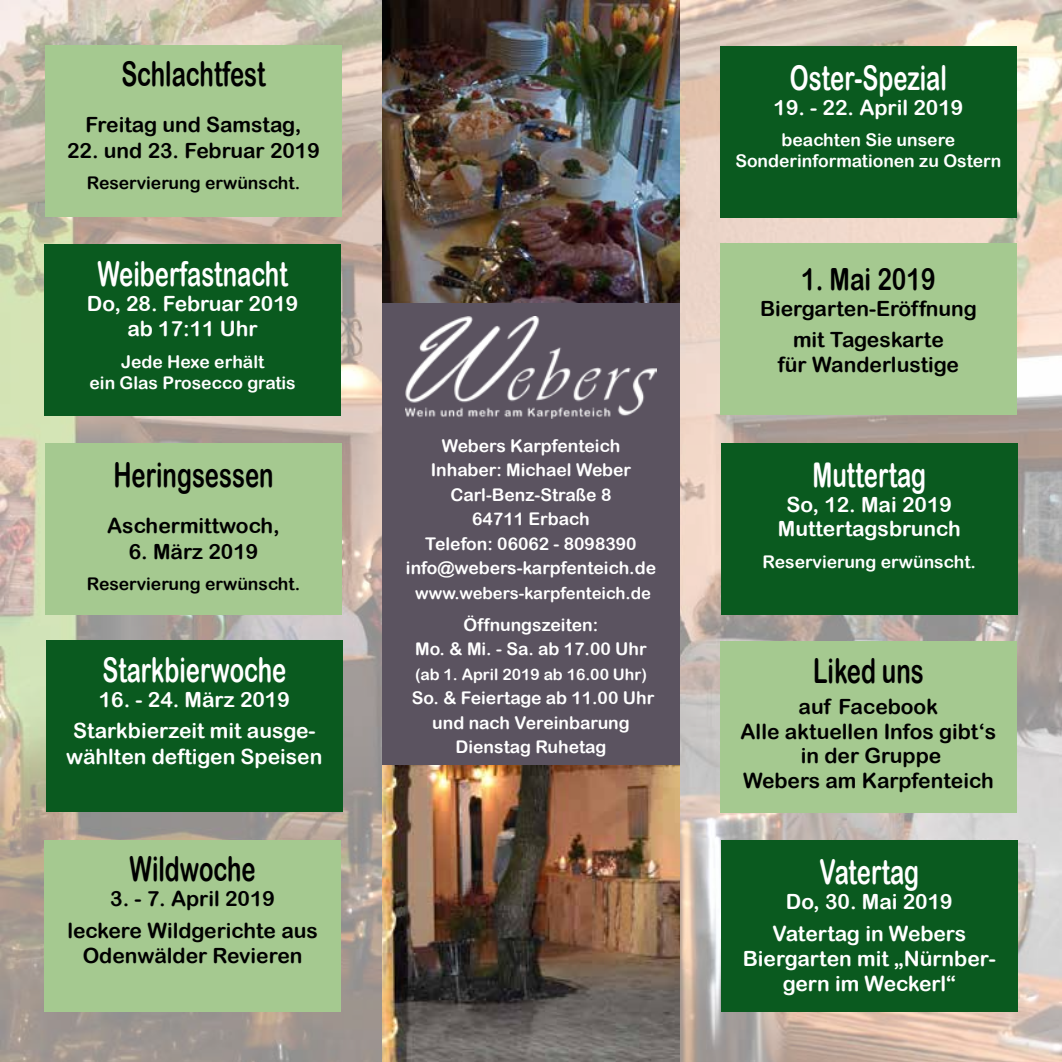
<style>
.page{position:relative;width:1062px;height:1062px;background:#fff}
.page>*{position:absolute;margin:0;border:0;box-sizing:border-box;transform-origin:0 0}
.t1{font:34.12px "Arial Rounded MT Bold";color:#fff;scale:.7 1}
.t2{font:34.12px "Arial Rounded MT Bold";color:#000;scale:.7 1}
.t3{font:30.62px "Arial Rounded MT Bold";color:#000;scale:.8 1}
.t4{font:21px/24.5px "Arial Rounded MT Bold";color:#000;text-align:center}
.t5{font:21px/31.5px "Arial Rounded MT Bold";color:#fff;text-align:center}
.t6{font:17.5px/24.5px "Arial Rounded MT Bold";color:#fff;text-align:center}
.t7{font:17.5px "Arial Rounded MT Bold";color:#000}
.t8{font:16.62px "Arial Rounded MT Bold";color:#fff}
.t9{font:15.75px "Arial Rounded MT Bold";color:#fff}
</style>
<div class="page">
<img style="left:0;top:1px;width:1062px;height:1061px">
<div style="left:46px;top:442px;width:295px;height:172px;background:#a5c990"></div>
<img style="left:382px;top:0;width:298px;height:303px">
<div style="left:382px;top:303px;width:298px;height:462px;background:#5b5360"></div>
<div style="left:720px;top:243px;width:296px;height:172px;background:#a5c990"></div>
<div style="left:720px;top:46px;width:296px;height:171px;background:#0a5a1f"></div>
<div style="left:720px;top:641px;width:296px;height:172px;background:#a5c990"></div>
<div style="left:46px;top:45px;width:295px;height:172px;background:#a5c990"></div>
<div style="left:721px;top:839px;width:296px;height:172px;background:#0a5a1f"></div>
<div style="left:721px;top:442px;width:296px;height:172px;background:#0a5a1f"></div>
<div style="left:45px;top:244px;width:296px;height:172px;background:#0a5a1f"></div>
<div style="left:46px;top:640px;width:296px;height:172px;background:#0a5a1f"></div>
<div style="left:45px;top:839px;width:296px;height:172px;background:#a5c990"></div>
<img style="left:405px;top:316px;width:252px;height:102px">
<img style="left:382px;top:765px;width:298px;height:297px">
<h1 class="t2" style="left:121px;top:54px;width:208px">Schlachtfest</h1>
<p class="t4" style="left:86px;top:112px;width:217px">Freitag und Samstag,</p>
<p class="t4" style="left:67px;top:138px;width:254px">22. und 23. Februar 2019</p>
<p class="t7" style="left:87px;top:173px;width:215px">Reservierung erwünscht.</p>
<h1 class="t1" style="left:97px;top:253px;width:273px">Weiberfastnacht</h1>
<p class="t5" style="left:87px;top:290px;width:213px;line-height:25.2px">Do, 28. Februar 2019 ab 17:11 Uhr</p>
<p class="t6" style="left:90px;top:350px;width:208px;line-height:21px">Jede Hexe erhält<br>ein Glas Prosecco gratis</p>
<h1 class="t2" style="left:113px;top:455px;width:230px">Heringsessen</h1>
<p class="t4" style="left:107px;top:513px;width:174px">Aschermittwoch,</p>
<p class="t4" style="left:129px;top:538px;width:131px">6. März 2019</p>
<p class="t7" style="left:87px;top:573px;width:215px">Reservierung erwünscht.</p>
<h1 class="t1" style="left:102px;top:649px;width:264px">Starkbierwoche</h1>
<p class="t5" style="left:73px;top:683px;width:244px">16. - 24. März 2019<br>Starkbierzeit mit ausge-</p>
<p class="t5" style="left:66px;top:740px;width:258px">wählten deftigen Speisen</p>
<h1 class="t2" style="left:130px;top:848px;width:182px">Wildwoche</h1>
<p class="t4" style="left:67px;top:882px;width:252px;line-height:31.5px">3. - 7. April 2019<br>leckere Wildgerichte aus</p>
<p class="t4" style="left:83px;top:943px;width:221px">Odenwälder Revieren</p>
<p class="t6" style="left:406px;top:433px;width:252px">Webers Karpfenteich<br>Inhaber: Michael Weber<br>Carl-Benz-Straße 8<br>64711 Erbach<br>Telefon: 06062 - 8098390 info@webers-karpfenteich.de</p>
<p class="t8" style="left:415px;top:583px;width:237px">www.webers-karpfenteich.de</p>
<p class="t6" style="left:415px;top:612px;width:233px">Öffnungszeiten:<br>Mo. &amp; Mi. - Sa. ab 17.00 Uhr</p>
<p class="t9" style="left:415px;top:664px;width:233px">(ab 1. April 2019 ab 16.00 Uhr)</p>
<p class="t6" style="left:412px;top:685px;width:244px">So. &amp; Feiertage ab 11.00 Uhr und nach Vereinbarung<br>Dienstag Ruhetag</p>
<h1 class="t1" style="left:790px;top:57px;width:226px">Oster-Spezial</h1>
<p class="t5" style="left:773px;top:91px;width:191px">19. - 22. April 2019</p>
<p class="t6" style="left:735px;top:129px;width:268px;line-height:21px">beachten Sie unsere<br>Sonderinformationen zu Ostern</p>
<h2 class="t3" style="left:801px;top:261px;width:169px">1. Mai 2019</h2>
<p class="t4" style="left:760px;top:292px;width:218px;line-height:31.5px">Biergarten-Eröffnung mit Tageskarte</p>
<p class="t4" style="left:778px;top:352px;width:182px">für Wanderlustige</p>
<h1 class="t1" style="left:812px;top:454px;width:164px">Muttertag</h1>
<p class="t5" style="left:778px;top:492px;width:184px;line-height:24.5px">So, 12. Mai 2019<br>Muttertagsbrunch</p>
<p class="t6" style="left:762px;top:549px;width:215px">Reservierung erwünscht.</p>
<h1 class="t2" style="left:813px;top:650px;width:159px">Liked uns</h1>
<p class="t4" style="left:740px;top:694px;width:257px">auf Facebook<br>Alle aktuellen Infos gibt‘s in der Gruppe<br>Webers am Karpfenteich</p>
<h1 class="t1" style="left:819px;top:852px;width:144px">Vatertag</h1>
<p class="t5" style="left:772px;top:886px;width:195px">Do, 30. Mai 2019<br>Vatertag in Webers</p>
<p class="t5" style="left:743px;top:945px;width:254px;line-height:25.2px">Biergarten mit „Nürnber&shy;gern im Weckerl“</p>
</div>
